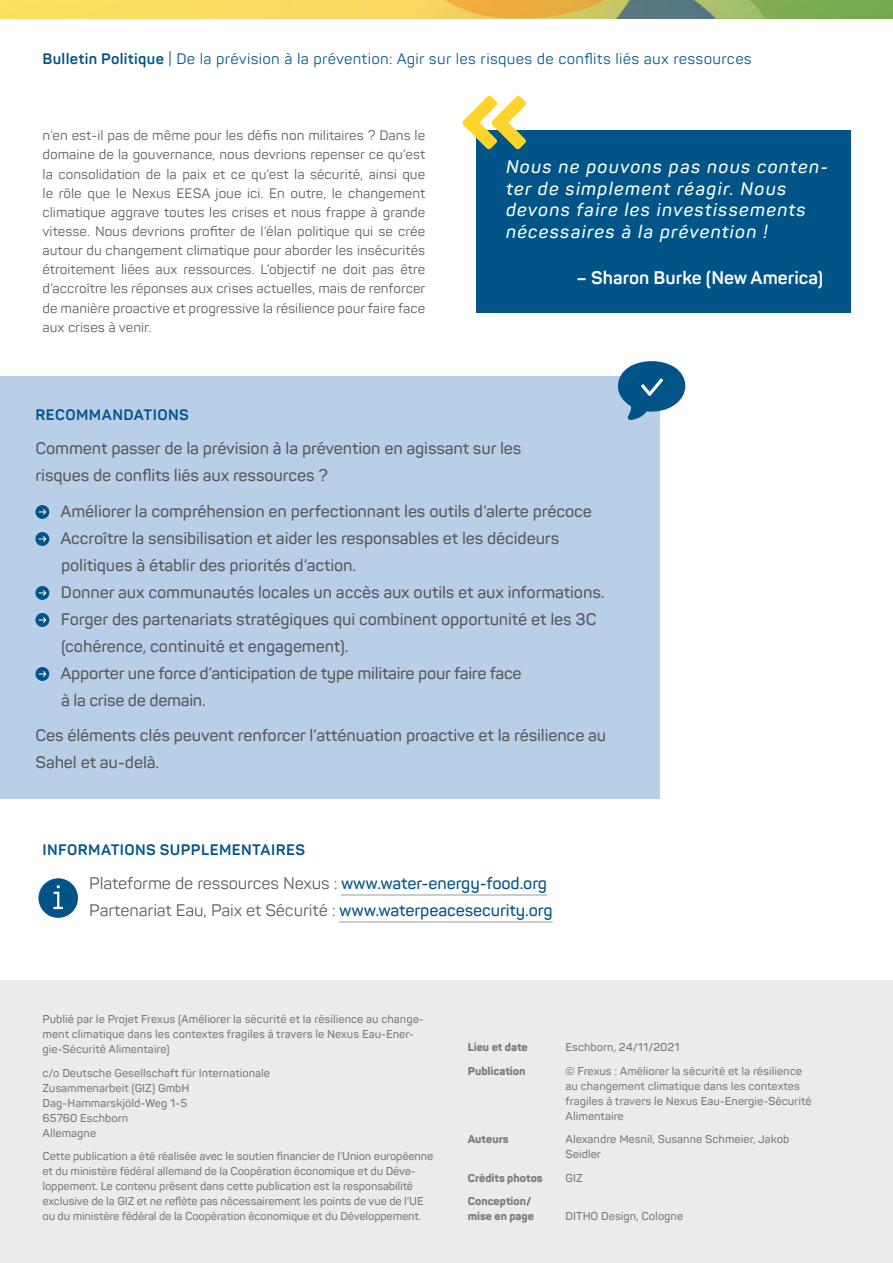
<style>
.page{position:relative;width:893px;height:1263px;background:#fff}
.page>*{position:absolute;margin:0;border:0;box-sizing:border-box;transform-origin:0 0}
.t1{font:italic 600 18px/21.6px "Panton";letter-spacing:.06em;color:#fff}
.t2{font:700 18px "Panton";color:#fff}
.t3{font:600 16.5px/27px "Panton";letter-spacing:-.01em;color:#58595b}
.t4{font:16.5px/27px "Panton";letter-spacing:-.01em;color:#58595b}
.t5{font:15px "Panton";letter-spacing:.02em;color:#005487}
.t6{font:700 15px "Panton";letter-spacing:.025em;color:#005487}
.t7{font:13.5px/19.2px "Panton";color:#58595b;text-align:justify}
.t8{font:600 11.25px/15px "Panton";color:#797a7d}
.t9{font:800 11.25px/23.5px "Panton";color:#797a7d}
.s1{font-weight:700}
.s2{font-weight:600;color:#005487}
</style>
<div class="page">
<div style="left:0;top:376px;width:659px;height:423px;background:#b9cfe7"></div>
<div style="left:35px;top:505px;width:14px;height:14px;background:#005487;border-radius:50%"></div>
<svg style="left:39px;top:509px;width:8px;height:6px"></svg>
<div style="left:35px;top:532px;width:14px;height:14px;background:#005487;border-radius:50%"></div>
<svg style="left:39px;top:536px;width:8px;height:6px"></svg>
<div style="left:35px;top:586px;width:14px;height:14px;background:#005487;border-radius:50%"></div>
<svg style="left:39px;top:590px;width:8px;height:6px"></svg>
<div style="left:35px;top:613px;width:14px;height:14px;background:#005487;border-radius:50%"></div>
<svg style="left:39px;top:617px;width:8px;height:6px"></svg>
<div style="left:35px;top:667px;width:14px;height:14px;background:#005487;border-radius:50%"></div>
<svg style="left:39px;top:671px;width:8px;height:6px"></svg>
<hr style="left:341px;top:895px;width:206px;height:1px;background:#97999c">
<hr style="left:339px;top:922px;width:214px;height:1px;background:#97999c">
<div style="left:0;top:980px;width:893px;height:283px;background:#ebebec"></div>
<div style="left:476px;top:130px;width:374px;height:183px;background:#005487"></div>
<svg style="left:38px;top:878px;width:40px;height:40px"></svg>
<svg style="left:618px;top:361px;width:67px;height:59px"></svg>
<svg style="left:462px;top:95px;width:65px;height:55px"></svg>
<img style="left:0;top:0;width:893px;height:18px">
<h3 class="t5" style="left:43px;top:49px;width:711px"><span class="s1">Bulletin Politique</span> | De la prévision à la prévention: Agir sur les risques de conflits liés aux ressources</h3>
<p class="t7" style="left:43px;top:126px;width:385px">n’en est-il pas de même pour les défis non militaires ? Dans le domaine de la gouvernance, nous devrions repenser ce qu’est la consolidation de la paix et ce qu’est la sécurité, ainsi que le rôle que le Nexus EESA joue ici. En outre, le changement climatique aggrave toutes les crises et nous frappe à grande vitesse. Nous devrions profiter de l’élan politique qui se crée autour du changement climatique pour aborder les insécurités étroitement liées aux ressources. L’objectif ne doit pas être d’accroître les réponses aux crises actuelles, mais de renforcer de manière proactive et progressive la résilience pour faire face aux crises à venir.</p>
<h1 class="t1" style="left:506px;top:156px;width:324px">Nous ne pouvons pas nous conten&shy;ter de simplement réagir. Nous devons faire les investissements nécessaires à la prévention !</h1>
<h1 class="t2" style="left:576px;top:266px;width:248px">– Sharon Burke (New America)</h1>
<h3 class="t6" style="left:36px;top:405px;width:155px">RECOMMANDATIONS</h3>
<h2 class="t3" style="left:35px;top:435px;width:488px">Comment passer de la prévision à la prévention en agissant sur les risques de conflits liés aux ressources ?</h2>
<p class="t3" style="left:61px;top:497px;width:545px">Améliorer la compréhension en perfectionnant les outils d’alerte précoce Accroître la sensibilisation et aider les responsables et les décideurs politiques à établir des priorités d’action.<br>Donner aux communautés locales un accès aux outils et aux informations.<br>Forger des partenariats stratégiques qui combinent opportunité et les 3C (cohérence, continuité et engagement).<br>Apporter une force d’anticipation de type militaire pour faire face<br>à la crise de demain.</p>
<h2 class="t3" style="left:35px;top:722px;width:572px">Ces éléments clés peuvent renforcer l’atténuation proactive et la résilience au<br>Sahel et au-delà.</h2>
<h3 class="t6" style="left:43px;top:840px;width:264px">INFORMATIONS SUPPLEMENTAIRES</h3>
<h2 class="t4" style="left:89px;top:870px;width:465px">Plateforme de ressources Nexus : <span class="s2">www.water-energy-food.org<br></span>Partenariat Eau, Paix et Sécurité : <span class="s2">www.waterpeacesecurity.org</span></h2>
<p class="t8" style="left:43px;top:1012px;width:383px">Publié par le Projet Frexus (Améliorer la sécurité et la résilience au change&shy;ment climatique dans les contextes fragiles à travers le Nexus Eau-Ener&shy;gie-Sécurité Alimentaire)</p>
<p class="t8" style="left:43px;top:1065px;width:229px">c/o Deutsche Gesellschaft für Internationale<br>Zusammenarbeit (GIZ) GmbH<br>Dag-Hammarskjöld-Weg 1-5<br>65760 Eschborn<br>Allemagne</p>
<p class="t8" style="left:43px;top:1149px;width:392px">Cette publication a été réalisée avec le soutien financier de l’Union européenne et du ministère fédéral allemand de la Coopération économique et du Déve&shy;loppement. Le contenu présent dans cette publication est la responsabilité exclusive de la GIZ et ne reflète pas nécessairement les points de vue de l’UE ou du ministère fédéral de la Coopération économique et du Développement.</p>
<p class="t9" style="left:468px;top:1035px;width:62px">Lieu et date<br>Publication</p>
<p class="t9" style="left:468px;top:1127px;width:43px">Auteurs</p>
<p class="t9" style="left:468px;top:1166px;width:77px">Crédits photos<br>Conception/</p>
<p class="t9" style="left:468px;top:1204px;width:68px">mise en page</p>
<p class="t8" style="left:566px;top:1035px;width:238px;line-height:23.5px">Eschborn, 24/11/2021<br>© Frexus : Améliorer la sécurité et la résilience</p>
<p class="t8" style="left:566px;top:1078px;width:248px">au changement climatique dans les contextes fragiles à travers le Nexus Eau-Energie-Sécurité<br>Alimentaire</p>
<p class="t8" style="left:566px;top:1132px;width:225px">Alexandre Mesnil, Susanne Schmeier, Jakob<br>Seidler</p>
<p class="t8" style="left:566px;top:1170px;width:19px">GIZ</p>
<p class="t8" style="left:566px;top:1209px;width:119px">DITHO Design, Cologne</p>
</div>
